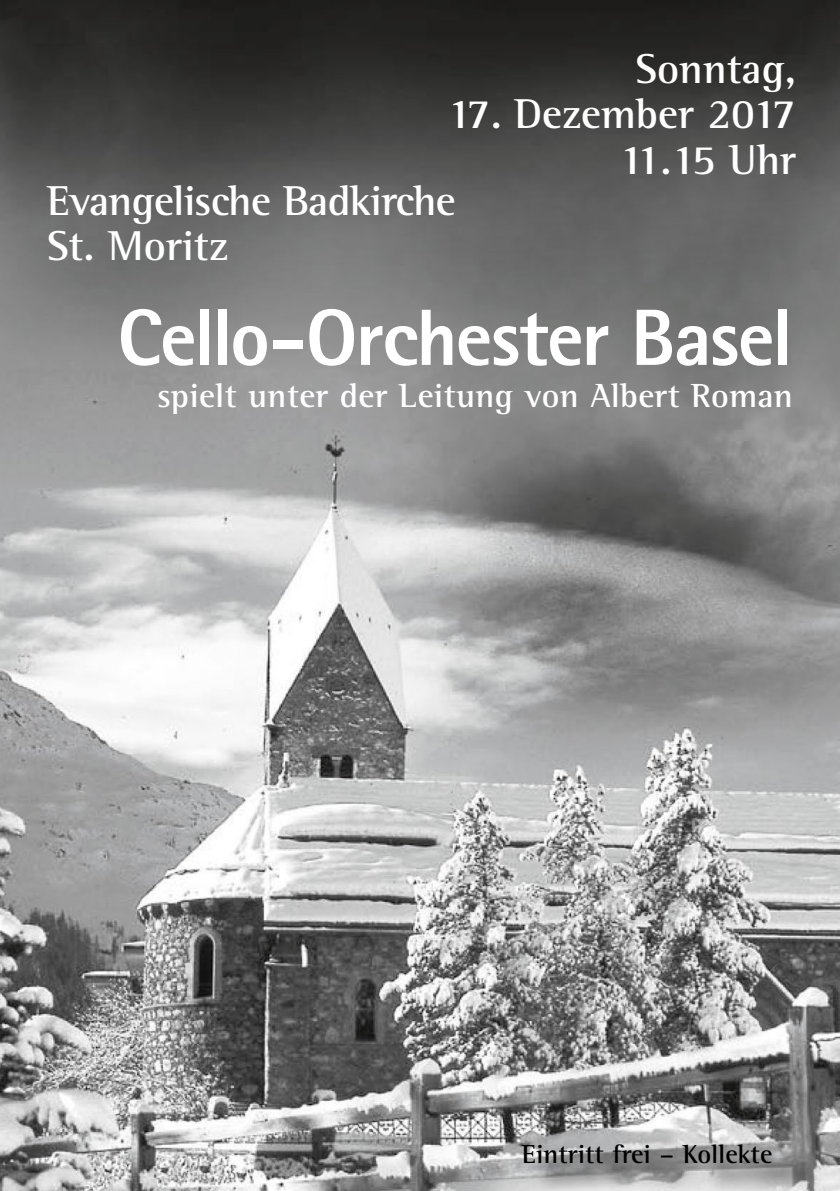
<style>
.page{position:relative;width:840px;height:1191px;background:#fff}
.page>*{position:absolute;margin:0;border:0;box-sizing:border-box;transform-origin:0 0}
.t1{font:800 79.8px "Rotis Sans Serif";letter-spacing:-.025em;color:#fff}
.t2{font:700 42.8px/45.6px "Rotis Semi Serif";letter-spacing:-.015em;color:#fff;text-align:right}
.t3{font:700 34.2px "Rotis Semi Serif";letter-spacing:.01em;color:#fff}
.t4{font:700 26.6px "Rotis Semi Serif";color:#000}
</style>
<div class="page">
<img style="left:0;top:0;width:839px;height:1191px">
<p class="t2" style="left:635px;top:45px;width:162px">Sonntag,</p>
<p class="t2" style="left:447px;top:91px;width:350px">17. Dezember 2017<br>11.15 Uhr</p>
<p class="t2" style="left:47px;top:179px;width:410px;line-height:44.2px;text-align:left">Evangelische Badkirche<br>St. Moritz</p>
<h1 class="t1" style="left:117px;top:287px;width:676px">Cello-Orchester Basel</h1>
<p class="t3" style="left:157px;top:375px;width:637px">spielt unter der Leitung von Albert Roman</p>
<p class="t4" style="left:521px;top:1138px;width:252px">Eintritt frei – Kollekte</p>
</div>
